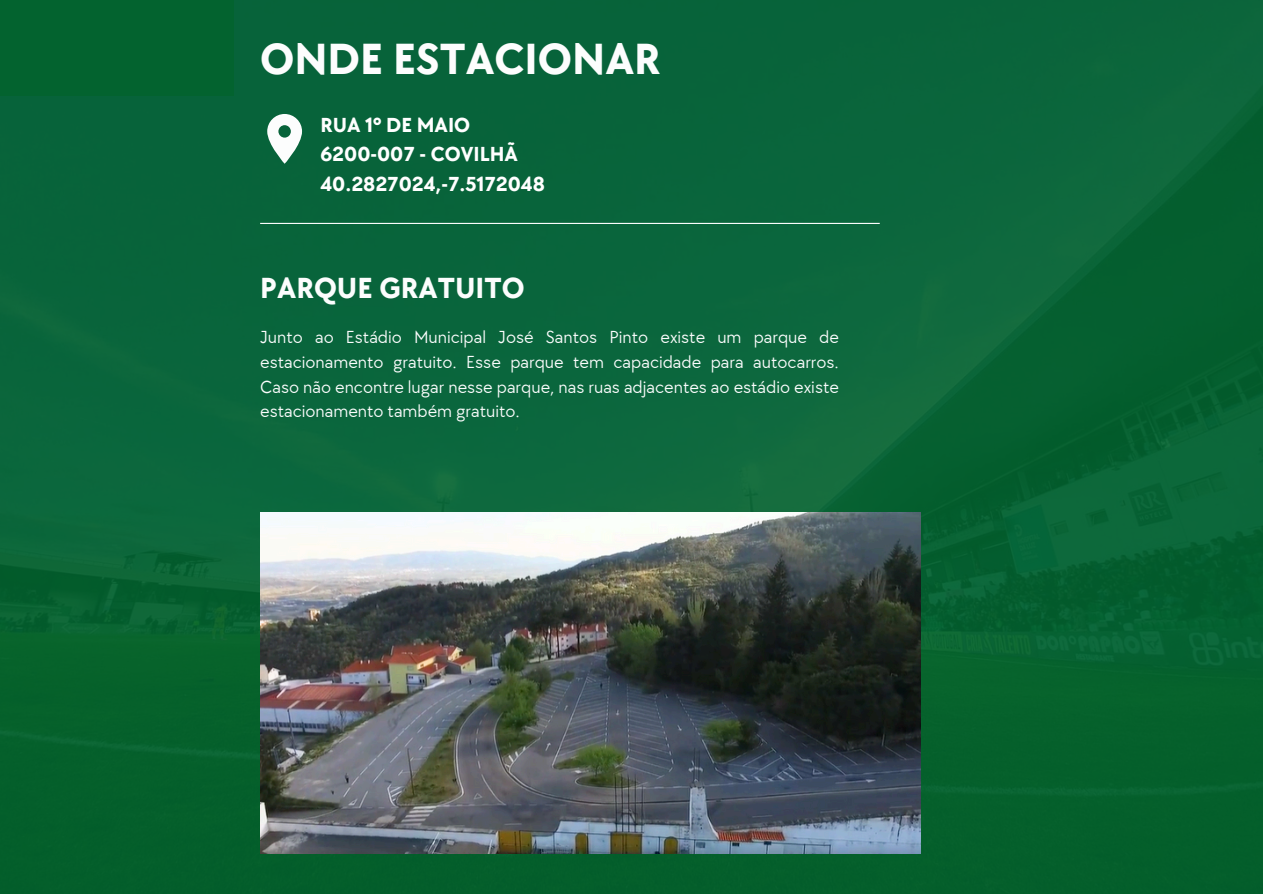
<style>
.page{position:relative;width:1263px;height:894px;background:#fff}
.page>*{position:absolute;margin:0;border:0;box-sizing:border-box;transform-origin:0 0}
.t1{font:700 45px "TT Chocolates";color:#fcfdfd}
.t2{font:700 30px "TT Chocolates";color:#fcfdfd}
.t3{font:700 21px/29.2px "TT Chocolates";color:#fff}
.t4{font:18px/24.8px "TT Chocolates";color:#fcfdfd;text-align:justify}
</style>
<div class="page">
<img style="left:0;top:0;width:1263px;height:893px">
<div style="left:0;top:0;width:234px;height:96px;background:#03632f"></div>
<hr style="left:260px;top:223px;width:620px;height:1px;background:#fcfdfd">
<svg style="left:267px;top:114px;width:35px;height:49px"></svg>
<img style="left:260px;top:512px;width:660px;height:341px">
<h1 class="t1" style="left:260px;top:34px;width:402px">ONDE ESTACIONAR</h1>
<p class="t3" style="left:320px;top:111px;width:226px">RUA 1º DE MAIO<br>6200-007 - COVILHÃ<br>40.2827024,-7.5172048</p>
<p class="t2" style="left:260px;top:271px;width:266px">PARQUE GRATUITO</p>
<h3 class="t4" style="left:260px;top:325px;width:580px">Junto ao Estádio Municipal José Santos Pinto existe um parque de estacionamento gratuito. Esse parque tem capacidade para autocarros.<br>Caso não encontre lugar nesse parque, nas ruas adjacentes ao estádio existe estacionamento também gratuito.</h3>
</div>
